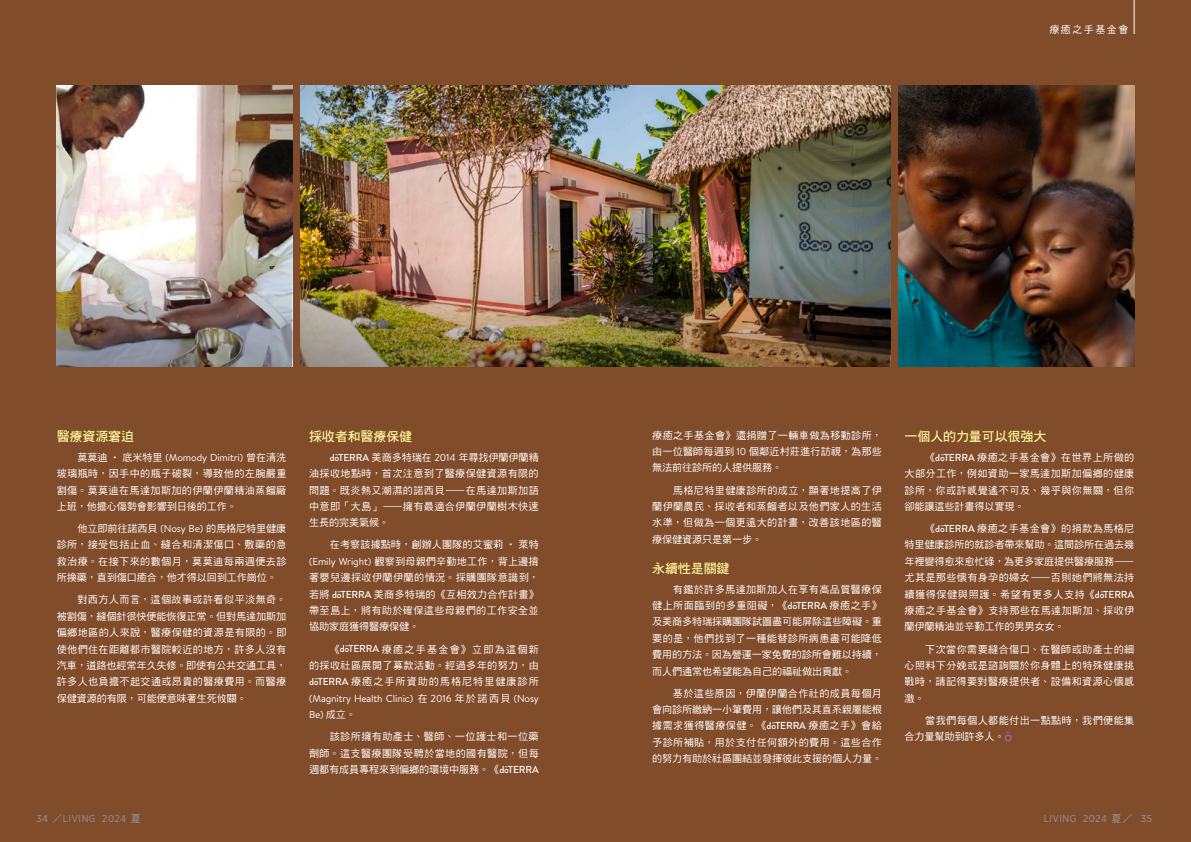
<style>
.page{position:relative;width:1191px;height:842px;background:#814c2a}
.page>*{position:absolute;margin:0;border:0;box-sizing:border-box;transform-origin:0 0}
.黑_粗_13{font:13px "DF Hei Std W7";letter-spacing:-.01em;color:#fff79a}
.黑_中_內文10_1{font:10.1px/16.4px "DF Hei Std W5";letter-spacing:.035em;color:#fff;text-align:justify}
.t1{font:10px "Gotham Narrow";letter-spacing:.05em;color:#939598;scale:1.1 1}
.t2{font:10px "Gotham Narrow";letter-spacing:.05em;color:#939598}
.書眉{font:10px "DF Hei Std W5";letter-spacing:.15em;color:#fff}
.s1{font-family:"Brandon Text"}
.s2{font-family:"Brandon Grotesque";font-weight:500}
.s3{font-family:"DF Hei Std W5"}
</style>
<div class="page">
<img style="left:57px;top:85px;width:235px;height:172px">
<img style="left:57px;top:257px;width:235px;height:110px">
<img style="left:300px;top:85px;width:590px;height:172px">
<img style="left:300px;top:257px;width:590px;height:110px">
<img style="left:899px;top:85px;width:235px;height:282px">
<svg style="left:1004px;top:732px;width:7px;height:9px"></svg>
<hr style="left:1134px;top:0;width:1px;height:34px;background:#fff">
<p class="書眉" style="left:1049px;top:24px;width:80px">療癒之手基金會</p>
<p class="黑_粗_13" style="left:57px;top:429px;width:79px">醫療資源窘迫</p>
<p class="黑_中_內文10_1" style="left:57px;top:449px;width:231px;text-indent:21px">莫莫迪 ‧ 底米特里 <span class="s1">(Momody Dimitri)</span> 曾在清洗玻璃瓶時，因手中的瓶子破裂，導致他的左腕嚴重割傷。莫莫迪在馬達加斯加的伊蘭伊蘭精油蒸餾廠上班，他擔心傷勢會影響到日後的工作。</p>
<p class="黑_中_內文10_1" style="left:57px;top:520px;width:231px;text-indent:21px">他立即前往諾西貝 <span class="s1">(Nosy Be)</span> 的馬格尼特里健康診所，接受包括止血、縫合和清潔傷口、敷藥的急救治療。在接下來的數個月，莫莫迪每兩週便去診所換藥，直到傷口癒合，他才得以回到工作崗位。</p>
<p class="黑_中_內文10_1" style="left:57px;top:591px;width:231px;text-indent:21px">對西方人而言，這個故事或許看似平淡無奇。被割傷，縫個針很快便能恢復正常。但對馬達加斯加偏鄉地區的人來說，醫療保健的資源是有限的。即使他們住在距離都市醫院較近的地方，許多人沒有汽車，道路也經常年久失修。即使有公共交通工具，許多人也負擔不起交通或昂貴的醫療費用。而醫療保健資源的有限，可能便意味著生死攸關。</p>
<p class="黑_粗_13" style="left:309px;top:429px;width:105px">採收者和醫療保健</p>
<p class="黑_中_內文10_1" style="left:309px;top:449px;width:231px;text-indent:21px"><span class="s2">dōTERRA</span> 美商多特瑞在 <span class="s1">2014</span> 年尋找伊蘭伊蘭精油採收地點時，首次注意到了醫療保健資源有限的問題。既炎熱又潮濕的諾西貝—在馬達加斯加語中意即「大島」—擁有最適合伊蘭伊蘭樹木快速生長的完美氣候。</p>
<p class="黑_中_內文10_1" style="left:309px;top:536px;width:231px;text-indent:21px">在考察該據點時，創辦人團隊的艾蜜莉 ‧ 萊特<span class="s1">(Emily Wright)</span> 觀察到母親們辛勤地工作，背上邊揹著嬰兒邊採收伊蘭伊蘭的情況。採購團隊意識到，若將 <span class="s2">dōTERRA</span> 美商多特瑞的《互相效力合作計畫》帶至島上，將有助於確保這些母親們的工作安全並協助家庭獲得醫療保健。</p>
<p class="黑_中_內文10_1" style="left:309px;top:640px;width:231px;text-indent:21px">《<span class="s2">dōTERRA</span> 療癒之手基金會》立即為這個新的採收社區展開了募款活動。經過多年的努力，由<span class="s2">dōTERRA</span> 療癒之手所資助的馬格尼特里健康診所<span class="s1">(Magnitry Health Clinic)</span> 在 <span class="s1">2016</span> 年於諾西貝 <span class="s1">(Nosy Be)</span> 成立。</p>
<p class="黑_中_內文10_1" style="left:309px;top:728px;width:231px;text-indent:21px">該診所擁有助產士、醫師、一位護士和一位藥劑師。這支醫療團隊受聘於當地的國有醫院，但每週都有成員專程來到偏鄉的環境中服務。《<span class="s2">dōTERRA</span></p>
<p class="黑_中_內文10_1" style="left:652px;top:427px;width:231px">療癒之手基金會》還捐贈了一輛車做為移動診所，由一位醫師每週到 <span class="s1">10</span> 個鄰近村莊進行訪視，為那些無法前往診所的人提供服務。</p>
<p class="黑_中_內文10_1" style="left:652px;top:481px;width:231px;text-indent:21px">馬格尼特里健康診所的成立，顯著地提高了伊蘭伊蘭農民、採收者和蒸餾者以及他們家人的生活水準，但做為一個更遠大的計畫，改善該地區的醫療保健資源只是第一步。</p>
<p class="黑_粗_13" style="left:652px;top:561px;width:79px">永續性是關鍵</p>
<p class="黑_中_內文10_1" style="left:652px;top:580px;width:231px;text-indent:21px">有鑑於許多馬達加斯加人在享有高品質醫療保健上所面臨到的多重阻礙，《<span class="s2">dōTERRA</span> 療癒之手》及美商多特瑞採購團隊試圖盡可能屏除這些障礙。重要的是，他們找到了一種能替診所病患盡可能降低費用的方法。因為營運一家免費的診所會難以持續，而人們通常也希望能為自己的福祉做出貢獻。</p>
<p class="黑_中_內文10_1" style="left:652px;top:685px;width:232px;text-indent:21px">基於這些原因，伊蘭伊蘭合作社的成員每個月會向診所繳納一小筆費用，讓他們及其直系親屬能根據需求獲得醫療保健。《<span class="s2">dōTERRA</span> 療癒之手》會給予診所補貼，用於支付任何額外的費用。這些合作的努力有助於社區團結並發揮彼此支援的個人力量。</p>
<p class="黑_粗_13" style="left:904px;top:429px;width:143px">一個人的力量可以很強大</p>
<p class="黑_中_內文10_1" style="left:904px;top:449px;width:231px;text-indent:21px">《<span class="s2">dōTERRA</span> 療癒之手基金會》在世界上所做的大部分工作，例如資助一家馬達加斯加偏鄉的健康診所，你或許感覺遙不可及、幾乎與你無關，但你卻能讓這些計畫得以實現。</p>
<p class="黑_中_內文10_1" style="left:904px;top:520px;width:231px;text-indent:21px">《<span class="s2">dōTERRA</span> 療癒之手基金會》的捐款為馬格尼特里健康診所的就診者帶來幫助。這間診所在過去幾年裡變得愈來愈忙碌，為更多家庭提供醫療服務—尤其是那些懷有身孕的婦女—否則她們將無法持續獲得保健與照護。希望有更多人支持《<span class="s2">dōTERRA</span>療癒之手基金會》支持那些在馬達加斯加、採收伊蘭伊蘭精油並辛勤工作的男男女女。</p>
<p class="黑_中_內文10_1" style="left:904px;top:640px;width:231px;text-indent:21px">下次當你需要縫合傷口、在醫師或助產士的細心照料下分娩或是諮詢關於你身體上的特殊健康挑戰時，請記得要對醫療提供者、設備和資源心懷感激。</p>
<p class="黑_中_內文10_1" style="left:904px;top:712px;width:231px;text-indent:21px">當我們每個人都能付出一點點時，我們便能集合力量幫助到許多人。</p>
<p class="t1" style="left:36px;top:812px;width:97px">34 <span class="s3">／</span>LIVING 2024 <span class="s3">夏</span></p>
<p class="t2" style="left:1043px;top:812px;width:110px">LIVING 2024 <span class="s3">夏／</span> 35</p>
</div>
